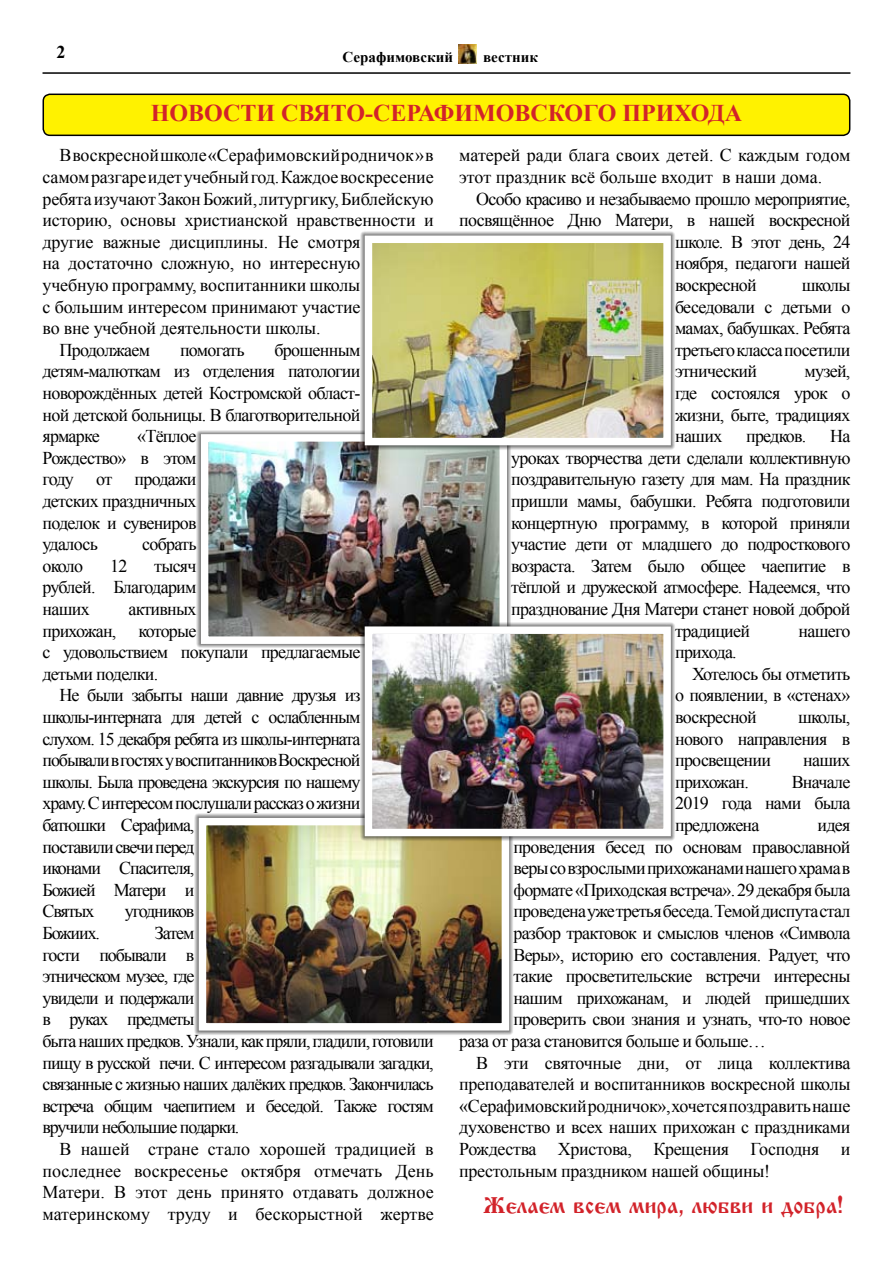
<style>
.page{position:relative;width:893px;height:1263px;background:#fff}
.page>*{position:absolute;margin:0;border:0;box-sizing:border-box;transform-origin:0 0}
.t1{font:700 24px "Times New Roman";color:#d2232a}
.t2{font:22.5px "Izhitsa";color:#d2232a}
.t3{font:18px/21.6px "Times New Roman";letter-spacing:-.04em;color:#000;text-align:justify}
.t4{font:18px/21.6px "Times New Roman";letter-spacing:-.06em;color:#000}
.t5{font:18px "Times New Roman";letter-spacing:-.01em;color:#000}
.t6{font:18px "Times New Roman";letter-spacing:-.02em;color:#000}
.t7{font:18px/21.6px "Times New Roman";color:#000}
.t8{font:700 18px "Times New Roman";color:#000}
.t9{font:700 15px "Times New Roman";color:#000}
</style>
<div class="page">
<hr style="left:43px;top:72px;width:807px;height:2px;background:#000">
<img style="left:459px;top:44px;width:18px;height:19px">
<div style="left:194px;top:813px;width:323px;height:225px;background:linear-gradient(to right,#fafafa,#fafafa)"></div>
<img style="left:195px;top:814px;width:318px;height:220px">
<img style="left:197px;top:430px;width:314px;height:218px">
<svg style="left:360px;top:231px;width:313px;height:222px"></svg>
<img style="left:361px;top:232px;width:314px;height:217px">
<svg style="left:360px;top:621px;width:313px;height:223px"></svg>
<img style="left:361px;top:623px;width:314px;height:217px">
<div style="left:43px;top:94px;width:807px;height:41px;background:#fff200;border-radius:7px"></div>
<div style="left:43px;top:94px;width:807px;height:42px;border:2px solid #000;border-radius:7px"></div>
<p class="t8" style="left:56px;top:40px;width:10px">2</p>
<p class="t9" style="left:343px;top:47px;width:112px">Серафимовский</p>
<p class="t9" style="left:483px;top:47px;width:56px">вестник</p>
<h1 class="t1" style="left:151px;top:97px;width:593px">НОВОСТИ СВЯТО-СЕРАФИМОВСКОГО ПРИХОДА</h1>
<p class="t7" style="left:60px;top:144px;width:376px">В воскресной школе «Серафимовский родничок » в</p>
<p class="t5" style="left:43px;top:165px;width:393px">самом разгаре идет учебный год. Каждое воскресение</p>
<p class="t5" style="left:43px;top:186px;width:393px">ребята изучают Закон Божий, литургику, Библейскую</p>
<p class="t5" style="left:43px;top:208px;width:393px">историю, основы христианской нравственности и</p>
<p class="t5" style="left:43px;top:230px;width:319px">другие важные дисциплины. Не смотря</p>
<p class="t5" style="left:43px;top:251px;width:319px">на достаточно сложную, но интересную</p>
<p class="t5" style="left:43px;top:273px;width:319px">учебную программу, воспитанники школы</p>
<p class="t5" style="left:43px;top:294px;width:319px">с большим интересом принимают участие</p>
<p class="t5" style="left:43px;top:316px;width:280px">во вне учебной деятельности школы.</p>
<p class="t3" style="left:60px;top:339px;width:92px">Продолжаем</p>
<p class="t3" style="left:180px;top:339px;width:66px">помогать</p>
<p class="t3" style="left:43px;top:339px;width:319px;text-indent:232px">брошенным детям-малюткам из отделения патологии новорождённых детей Костромской област&shy;ной детской больницы. В благотворительной ярмарке</p>
<p class="t3" style="left:43px;top:425px;width:156px;text-indent:95px">«Тёплое Рождество» в этом году от продажи детских праздничных поделок и сувениров удалось</p>
<p class="t3" style="left:142px;top:533px;width:56px">собрать</p>
<p class="t3" style="left:43px;top:555px;width:42px">около</p>
<p class="t3" style="left:110px;top:555px;width:19px">12</p>
<p class="t3" style="left:43px;top:555px;width:156px;text-indent:112px">тысяч рублей. Благодарим наших</p>
<p class="t3" style="left:43px;top:598px;width:319px;text-align:left;text-indent:86px">активных<br>прихожан, которые<br>с удовольствием покупали предлагаемые детьми поделки.</p>
<p class="t4" style="left:43px;top:684px;width:319px;text-indent:17px">Не были забыты наши давние друзья из школы-интерната для детей с ослабленным слухом. 15 декабря ребята из школы-интерната побывали в гостях у воспитанников Воскресной школы. Была проведена экскурсия по нашему храму. С интересом послушали рассказ о жизни батюшки Серафима,<br>поставили свечи перед<br>иконами Спасителя,<br>Божией Матери и<br>Святых</p>
<p class="t4" style="left:125px;top:900px;width:71px">угодников</p>
<p class="t4" style="left:43px;top:922px;width:393px;text-indent:112px">Затем<br>гости побывали в<br>этническом музее, где<br>увидели и подержали<br>в руках предметы<br>быта наших предков. Узнали, как пряли, гладили, готовили пищу в русской печи. С интересом разгадывали загадки, связанные с жизнью наших далёких предков. Закончилась встреча общим чаепитием и беседой. Также гостям вручили небольшие подарки.</p>
<p class="t3" style="left:43px;top:1138px;width:393px;text-indent:17px">В нашей стране стало хорошей традицией в последнее воскресенье октября отмечать День Матери. В этот день принято отдавать должное материнскому труду и бескорыстной жертве</p>
<p class="t3" style="left:43px;top:922px;width:59px">Божиих.</p>
<p class="t7" style="left:459px;top:144px;width:393px">матерей ради блага своих детей. С каждым годом этот праздник всё больше входит в наши дома.</p>
<p class="t3" style="left:476px;top:187px;width:376px">Особо красиво и незабываемо прошло мероприятие,</p>
<p class="t3" style="left:459px;top:209px;width:393px">посвящённое Дню Матери, в нашей воскресной</p>
<p class="t3" style="left:675px;top:231px;width:177px">школе. В этот день, 24</p>
<p class="t3" style="left:675px;top:252px;width:177px">ноября, педагоги нашей</p>
<p class="t3" style="left:675px;top:274px;width:83px">воскресной</p>
<p class="t3" style="left:675px;top:274px;width:177px;text-indent:127px">школы беседовали с детьми о мамах, бабушках. Ребята третьего класса посетили этнический</p>
<p class="t3" style="left:675px;top:360px;width:177px;text-indent:129px">музей, где состоялся урок о жизни, быте, традициях наших</p>
<p class="t3" style="left:746px;top:425px;width:62px">предков.</p>
<p class="t3" style="left:830px;top:425px;width:22px">На</p>
<p class="t3" style="left:511px;top:447px;width:341px">уроках творчества дети сделали коллективную</p>
<p class="t3" style="left:511px;top:468px;width:341px">поздравительную газету для мам. На праздник</p>
<p class="t3" style="left:511px;top:490px;width:341px">пришли мамы, бабушки. Ребята подготовили</p>
<p class="t3" style="left:511px;top:511px;width:341px">концертную программу, в которой приняли</p>
<p class="t3" style="left:511px;top:533px;width:341px">участие дети от младшего до подросткового</p>
<p class="t3" style="left:511px;top:555px;width:341px">возраста. Затем было общее чаепитие в</p>
<p class="t3" style="left:511px;top:576px;width:341px">тёплой и дружеской атмосфере. Надеемся, что</p>
<p class="t3" style="left:511px;top:598px;width:341px">празднование Дня Матери станет новой доброй</p>
<p class="t3" style="left:675px;top:619px;width:76px">традицией</p>
<p class="t3" style="left:799px;top:619px;width:53px">нашего</p>
<p class="t3" style="left:675px;top:641px;width:63px">прихода.</p>
<p class="t3" style="left:692px;top:663px;width:160px">Хотелось бы отметить</p>
<p class="t3" style="left:675px;top:684px;width:177px">о появлении, в «стенах»</p>
<p class="t3" style="left:675px;top:706px;width:83px">воскресной</p>
<p class="t3" style="left:675px;top:706px;width:177px;text-indent:123px">школы, нового направления в просвещении</p>
<p class="t3" style="left:803px;top:749px;width:49px">наших</p>
<p class="t3" style="left:675px;top:771px;width:177px;text-indent:117px">Вначале 2019 года нами была предложена</p>
<p class="t3" style="left:675px;top:771px;width:75px">прихожан.</p>
<p class="t3" style="left:818px;top:814px;width:34px">идея</p>
<p class="t3" style="left:513px;top:835px;width:339px">проведения бесед по основам православной</p>
<p class="t3" style="left:513px;top:857px;width:338px">веры со взрослыми прихожанами нашего храма в</p>
<p class="t3" style="left:513px;top:879px;width:339px">формате «Приходская встреча». 29 декабря была</p>
<p class="t3" style="left:513px;top:900px;width:339px">проведена уже третья беседа. Темой диспута стал</p>
<p class="t3" style="left:513px;top:922px;width:339px">разбор трактовок и смыслов членов «Символа</p>
<p class="t3" style="left:513px;top:943px;width:339px">Веры», историю его составления. Радует, что</p>
<p class="t3" style="left:513px;top:965px;width:339px">такие просветительские встречи интересны</p>
<p class="t3" style="left:513px;top:987px;width:339px">нашим прихожанам, и людей пришедших</p>
<p class="t3" style="left:513px;top:1008px;width:339px">проверить свои знания и узнать, что-то новое</p>
<p class="t3" style="left:459px;top:1030px;width:308px">раза от раза становится больше и больше…</p>
<p class="t6" style="left:476px;top:1050px;width:376px">В эти святочные дни, от лица коллектива</p>
<p class="t6" style="left:459px;top:1072px;width:393px">преподавателей и воспитанников воскресной школы</p>
<p class="t6" style="left:459px;top:1094px;width:393px">«Серафимовский родничок», хочется поздравить наше</p>
<p class="t6" style="left:459px;top:1115px;width:393px">духовенство и всех наших прихожан с праздниками</p>
<p class="t6" style="left:459px;top:1137px;width:393px">Рождества Христова, Крещения Господня и</p>
<p class="t6" style="left:459px;top:1158px;width:312px">престольным праздником нашей общины!</p>
<p class="t2" style="left:483px;top:1192px;width:36px">Желаем</p>
<p class="t2" style="left:573px;top:1192px;width:13px">всем</p>
<p class="t2" style="left:629px;top:1192px;width:14px">мира</p>
<p class="t2" style="left:678px;top:1192px;width:52px">, любви</p>
<p class="t2" style="left:761px;top:1192px;width:32px">и добра</p>
<p class="t2" style="left:837px;top:1192px;width:8px">!</p>
</div>
